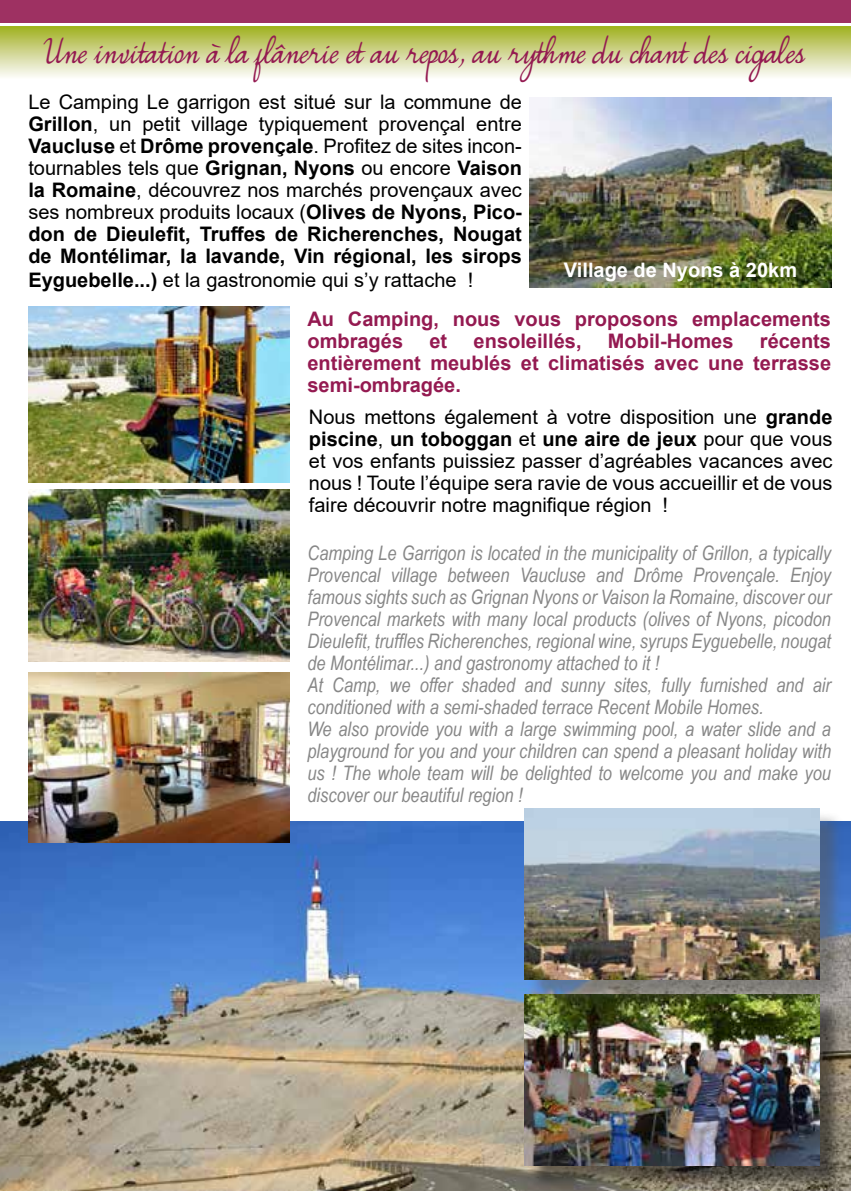
<style>
.page{position:relative;width:851px;height:1191px;background:#fff}
.page>*{position:absolute;margin:0;border:0;box-sizing:border-box;transform-origin:0 0}
.t1{font:36px "Simplesnailsver 4.0";letter-spacing:.01em;color:#941a51}
.t2{font:italic 20px/22px "Arial Narrow";color:#878787}
.t3{font:20px/22px "Arial";color:#000;text-align:justify}
.t4{font:700 20px/22px "Arial";color:#941a51}
.t5{font:700 20px "Arial";color:#fff}
.s1{font-weight:700}
.s2{color:#000}
.s3{font-weight:400;color:#000}
</style>
<div class="page">
<div style="left:0;top:27px;width:850px;height:52px;background:linear-gradient(to bottom,#a2b124,#fdfbfb)"></div>
<div style="left:0;top:0;width:850px;height:23px;background:#9e3162"></div>
<img style="left:28px;top:490px;width:262px;height:171px">
<img style="left:0;top:821px;width:850px;height:370px">
<img style="left:530px;top:97px;width:301px;height:190px">
<div style="left:527px;top:998px;width:317px;height:192px;background:#000;opacity:.5"></div>
<img style="left:524px;top:995px;width:295px;height:170px">
<img style="left:29px;top:307px;width:261px;height:175px">
<div style="left:527px;top:811px;width:317px;height:193px;background:#575756;opacity:.5"></div>
<img style="left:524px;top:808px;width:295px;height:171px">
<img style="left:29px;top:673px;width:261px;height:169px">
<h1 class="t1" style="left:45px;top:29px;width:762px">Une invitation à la flânerie et au repos, au rythme du chant des cigales</h1>
<p class="t3" style="left:28px;top:91px;width:495px">Le Camping Le garrigon est situé sur la commune de <span class="s1">Grillon</span>, un petit village typiquement provençal entre <span class="s1">Vaucluse</span> et <span class="s1">Drôme provençale</span>. Profitez de sites incon&shy;tournables tels que <span class="s1">Grignan, Nyons</span> ou encore <span class="s1">Vaison la Romaine</span>, découvrez nos marchés provençaux avec ses nombreux produits locaux (<span class="s1">Olives de Nyons, Pico&shy;don de Dieulefit, Truffes de Richerenches, Nougat de Montélimar, la lavande, Vin régional, les sirops</span></p>
<p class="t4" style="left:307px;top:261px;width:525px;line-height:38.2px;text-indent:-279px"><span class="s2">Eyguebelle...)</span> <span class="s3">et la gastronomie qui s’y rattache !<br></span>Au Camping, nous vous proposons emplacements</p>
<p class="t4" style="left:307px;top:330px;width:97px">ombragés</p>
<p class="t4" style="left:429px;top:330px;width:19px">et</p>
<p class="t4" style="left:473px;top:330px;width:109px">ensoleillés,</p>
<p class="t4" style="left:607px;top:330px;width:127px">Mobil-Homes</p>
<p class="t5" style="left:563px;top:255px;width:235px">Village de Nyons à 20km</p>
<p class="t4" style="left:307px;top:330px;width:525px;text-align:justify;text-indent:452px">récents entièrement meublés et climatisés avec une terrasse semi-ombragée.</p>
<p class="t3" style="left:309px;top:405px;width:525px">Nous mettons également à votre disposition une <span class="s1">grande piscine</span>, <span class="s1">un toboggan</span> et <span class="s1">une aire de jeux</span> pour que vous et vos enfants puissiez passer d’agréables vacances avec nous ! Toute l’équipe sera ravie de vous accueillir et de vous faire découvrir notre magnifique région !</p>
<p class="t2" style="left:307px;top:542px;width:525px">Camping Le Garrigon is located in the municipality of Grillon, a typically Provencal village between Vaucluse and Drôme Provençale. Enjoy famous sights such as Grignan Nyons or Vaison la Romaine, discover our Provencal markets with many local products (olives of Nyons, picodon Dieulefit, truffles Richerenches, regional wine, syrups Eyguebelle, nougat de Montélimar...) and gastronomy attached to it !<br>At Camp, we offer shaded and sunny sites, fully furnished and air conditioned with a semi-shaded terrace Recent Mobile Homes.<br>We also provide you with a large swimming pool, a water slide and a playground for you and your children can spend a pleasant holiday with us ! The whole team will be delighted to welcome you and make you discover our beautiful region !</p>
</div>
